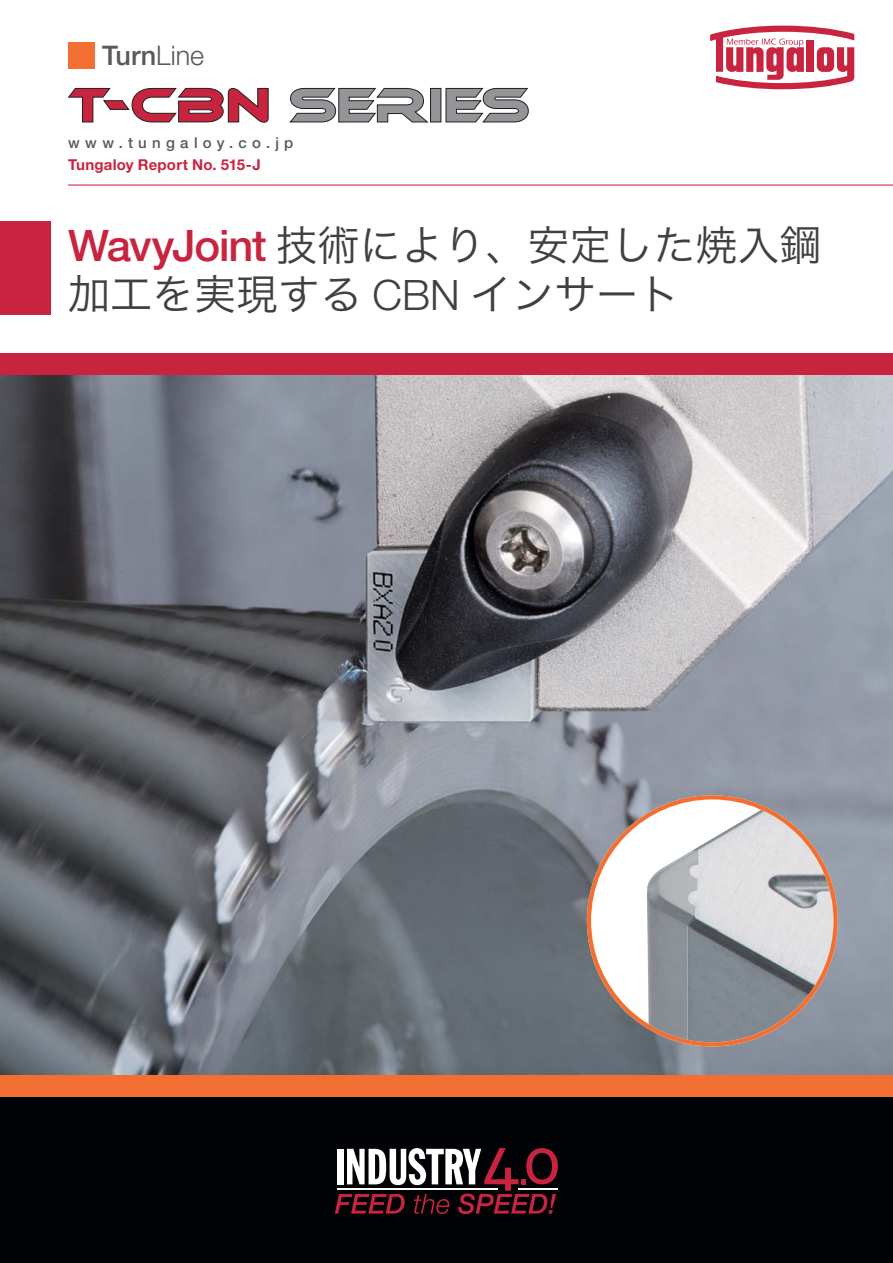
<style>
.page{position:relative;width:893px;height:1263px;background:#fff}
.page>*{position:absolute;margin:0;border:0;box-sizing:border-box;transform-origin:0 0}
.t1{font:42px/48.8px "Hira Kaku Pro W3 90 pv RKSJ H";color:#404041}
.t2{font:500 27px "Helvetica Neue LTW1 G";color:#58595b}
.t3{font:700 15px "Helvetica Neue LTW1 G";letter-spacing:.01em;color:#c9243f}
.t4{font:500 15px "Helvetica Neue LTW1 G";letter-spacing:.355em;color:#58595b}
.s1{font-weight:300}
.s2{font-family:"Helvetica Neue LTW1 G";font-weight:500;font-size:43.5px;color:#c9243f}
.s3{font-family:"Helvetica Neue LTW1 G";font-weight:300}
</style>
<div class="page">
<div style="left:68px;top:43px;width:27px;height:26px;background:#f36f31"></div>
<div style="left:0;top:221px;width:51px;height:94px;background:#c9243f"></div>
<hr style="left:68px;top:185px;width:825px;height:1px;background:#c9243f">
<img style="left:0;top:374px;width:893px;height:702px">
<svg style="left:67px;top:87px;width:202px;height:36px"></svg>
<svg style="left:289px;top:87px;width:139px;height:36px"></svg>
<div style="left:430px;top:88px;width:11px;height:34px;background:#939598"></div>
<div style="left:430px;top:88px;width:11px;height:34px;border:1px solid #231f20"></div>
<svg style="left:445px;top:87px;width:84px;height:36px"></svg>
<svg style="left:587px;top:795px;width:251px;height:251px"></svg>
<div style="left:0;top:1097px;width:893px;height:166px;background:#010205"></div>
<div style="left:0;top:1076px;width:893px;height:21px;background:#f36f31"></div>
<svg style="left:335px;top:1148px;width:223px;height:66px"></svg>
<hr style="left:337px;top:1188px;width:160px;height:2px;background:#fff">
<hr style="left:518px;top:1188px;width:40px;height:2px;background:#fff">
<svg style="left:710px;top:26px;width:144px;height:63px"></svg>
<div style="left:0;top:353px;width:893px;height:21px;background:#c9243f"></div>
<img style="left:647px;top:849px;width:52px;height:191px">
<svg style="left:649px;top:1024px;width:38px;height:16px"></svg>
<p class="t2" style="left:102px;top:40px;width:104px">Turn<span class="s1">Line</span></p>
<p class="t4" style="left:68px;top:134px;width:227px">www.tungaloy.co.jp</p>
<p class="t3" style="left:68px;top:156px;width:194px">Tungaloy Report No. 515-J</p>
<p class="t1" style="left:68px;top:227px;width:755px"><span class="s2">WavyJoint</span> 技術により、安定した焼入鋼加工を実現する <span class="s3">CBN</span> インサート</p>
</div>
